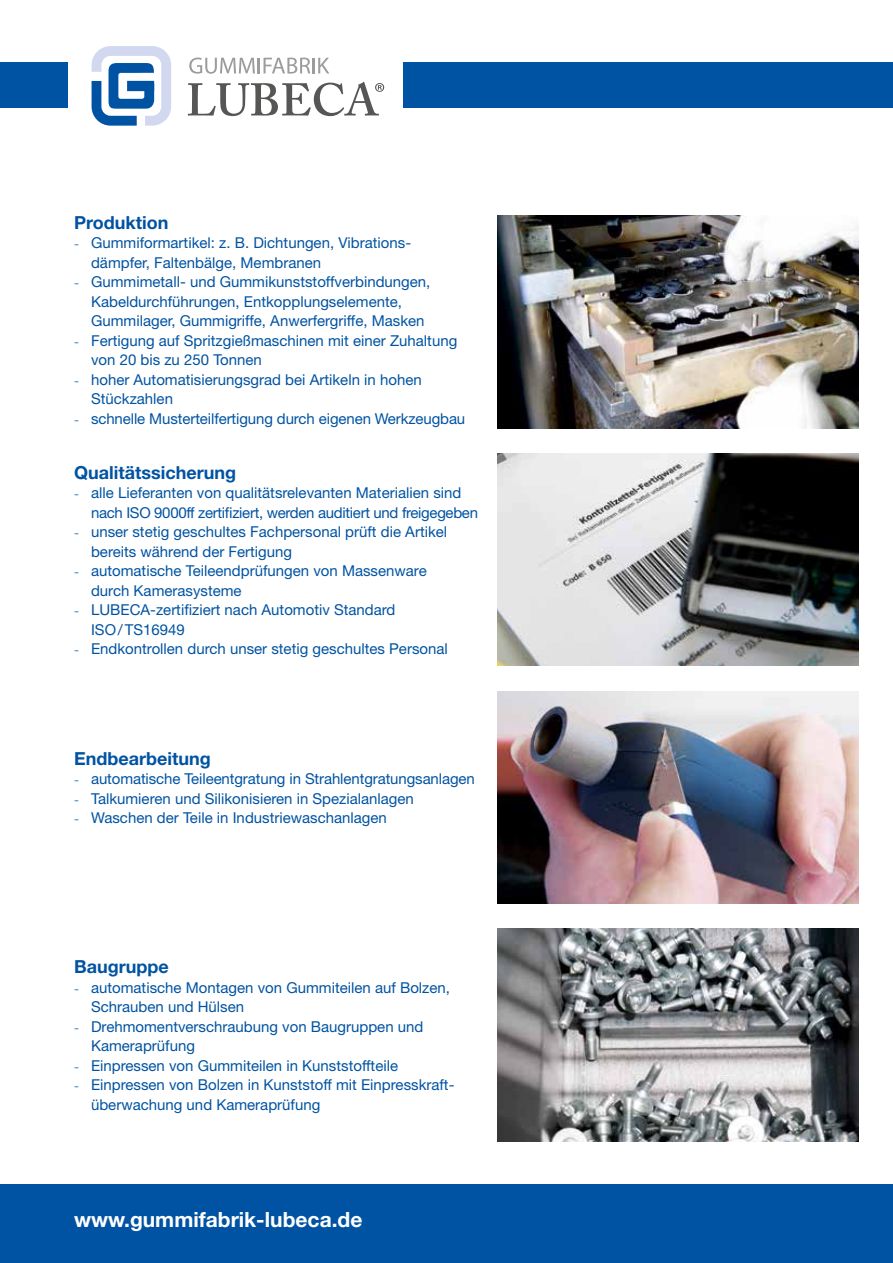
<style>
.page{position:relative;width:893px;height:1263px;background:#fff}
.page>*{position:absolute;margin:0;border:0;box-sizing:border-box;transform-origin:0 0}
.t1{font:700 21px "Helvetica Neue LT Std";color:#fff}
.t2{font:700 18px "Helvetica Neue LT Std";color:#0053a2}
.t3{font:15px/19.5px "Helvetica Neue LT Std";color:#0053a2}
.s1{font-family:"Times"}
</style>
<div class="page">
<div style="left:0;top:63px;width:893px;height:45px;background:#0053a2"></div>
<div style="left:69px;top:24px;width:334px;height:128px;background:#fff"></div>
<svg style="left:92px;top:46px;width:79px;height:80px"></svg>
<svg style="left:189px;top:58px;width:140px;height:16px"></svg>
<svg style="left:188px;top:82px;width:196px;height:34px"></svg>
<div style="left:0;top:1184px;width:893px;height:79px;background:#0053a2"></div>
<img style="left:497px;top:216px;width:362px;height:212px">
<img style="left:497px;top:453px;width:362px;height:213px">
<img style="left:497px;top:691px;width:362px;height:213px">
<img style="left:497px;top:929px;width:362px;height:212px">
<p class="t2" style="left:74px;top:211px;width:96px">Produktion</p>
<p class="t3" style="left:91px;top:233px;width:322px;text-indent:-17px"><span class="s1">-</span> Gummiformartikel: z. B. Dichtungen, Vibrations&shy;dämpfer, Faltenbälge, Membranen</p>
<p class="t3" style="left:91px;top:272px;width:341px;text-indent:-17px"><span class="s1">-</span> Gummimetall- und Gummikunststoffverbindungen,<br>Kabeldurchführungen, Entkopplungselemente,<br>Gummilager, Gummigriffe, Anwerfergriffe, Masken</p>
<p class="t3" style="left:91px;top:330px;width:368px;text-indent:-17px"><span class="s1">-</span> Fertigung auf Spritzgießmaschinen mit einer Zuhaltung von 20 bis zu 250 Tonnen</p>
<p class="t3" style="left:91px;top:369px;width:332px;text-indent:-17px"><span class="s1">-</span> hoher Automatisierungsgrad bei Artikeln in hohen<br>Stückzahlen</p>
<p class="t3" style="left:74px;top:408px;width:393px"><span class="s1">-</span> schnelle Musterteilfertigung durch eigenen Werkzeugbau</p>
<p class="t2" style="left:74px;top:461px;width:163px">Qualitätssicherung</p>
<p class="t3" style="left:91px;top:483px;width:388px;text-indent:-17px"><span class="s1">-</span> alle Lieferanten von qualitätsrelevanten Materialien sind nach ISO 9000ff zertifiziert, werden auditiert und freigegeben</p>
<p class="t3" style="left:91px;top:522px;width:358px;text-indent:-17px"><span class="s1">-</span> unser stetig geschultes Fachpersonal prüft die Artikel bereits während der Fertigung</p>
<p class="t3" style="left:91px;top:561px;width:337px;text-indent:-17px"><span class="s1">-</span> automatische Teileendprüfungen von Massenware durch Kamerasysteme</p>
<p class="t3" style="left:91px;top:600px;width:306px;text-indent:-17px"><span class="s1">-</span> LUBECA-zertifiziert nach Automotiv Standard<br>ISO/TS16949</p>
<p class="t3" style="left:74px;top:639px;width:375px"><span class="s1">-</span> Endkontrollen durch unser stetig geschultes Personal</p>
<p class="t2" style="left:74px;top:747px;width:138px">Endbearbeitung</p>
<p class="t3" style="left:74px;top:769px;width:402px"><span class="s1">-</span> automatische Teileentgratung in Strahlentgratungsanlagen</p>
<p class="t3" style="left:74px;top:788px;width:341px"><span class="s1">-</span> Talkumieren und Silikonisieren in Spezialanlagen</p>
<p class="t3" style="left:74px;top:808px;width:314px"><span class="s1">-</span> Waschen der Teile in Industriewaschanlagen</p>
<p class="t2" style="left:74px;top:955px;width:96px">Baugruppe</p>
<p class="t3" style="left:91px;top:977px;width:360px;text-indent:-17px"><span class="s1">-</span> automatische Montagen von Gummiteilen auf Bolzen,<br>Schrauben und Hülsen</p>
<p class="t3" style="left:91px;top:1016px;width:334px;text-indent:-17px"><span class="s1">-</span> Drehmomentverschraubung von Baugruppen und<br>Kameraprüfung</p>
<p class="t3" style="left:74px;top:1055px;width:326px"><span class="s1">-</span> Einpressen von Gummiteilen in Kunststoffteile</p>
<p class="t3" style="left:91px;top:1075px;width:365px;text-indent:-17px"><span class="s1">-</span> Einpressen von Bolzen in Kunststoff mit Einpresskraft&shy;überwachung und Kameraprüfung</p>
<h1 class="t1" style="left:74px;top:1206px;width:290px">www.gummifabrik-lubeca.de</h1>
</div>
